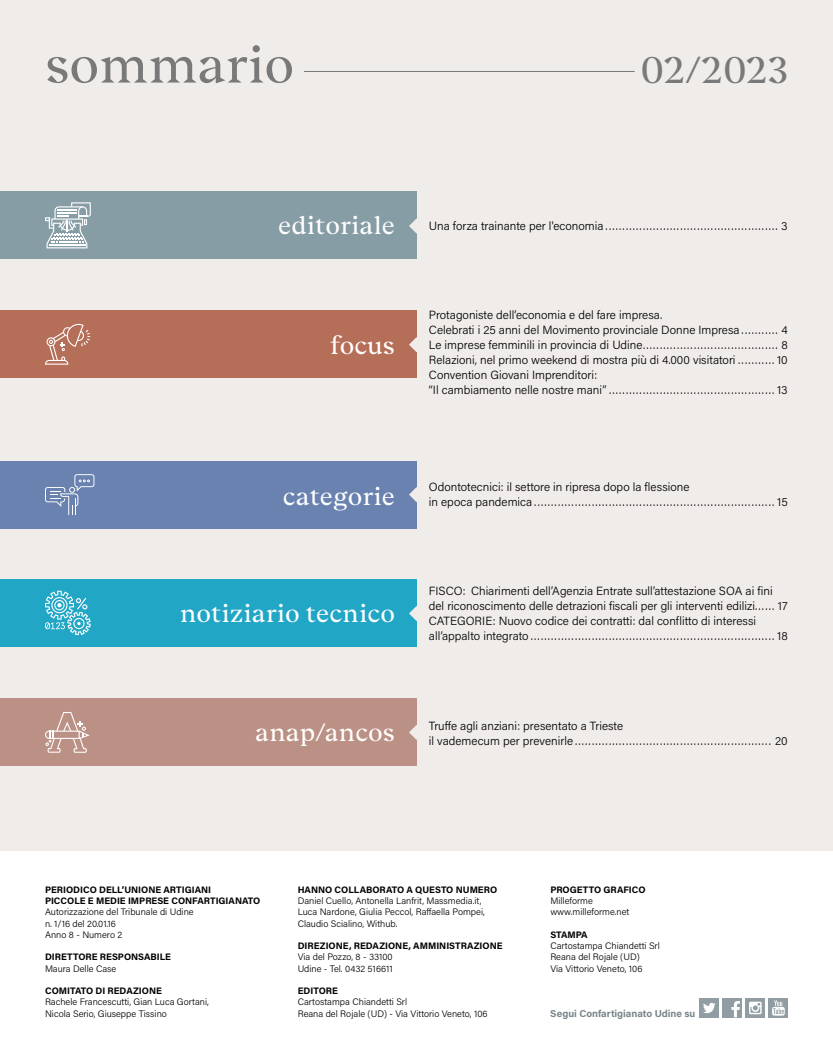
<style>
.page{position:relative;width:833px;height:1053px;background:#fff}
.page>*{position:absolute;margin:0;border:0;box-sizing:border-box;transform-origin:0 0}
.t1{font:51.25px "Beirut Display";letter-spacing:-.01em;color:#797979}
.t2{font:37.5px "Beirut Display";letter-spacing:-.005em;color:#797979}
.t3{font:25px "Beirut Display";color:#fff}
.t4{font:11.88px/15px "Acumin Variable Concept";color:#000}
.t5{font:10px "Acumin Variable Concept";color:#79858a}
.t6{font:9.38px/11.2px "Acumin Variable Concept";color:#000}
</style>
<div class="page">
<div style="left:0;top:0;width:833px;height:850px;background:#f0ecea"></div>
<svg style="left:769px;top:998px;width:19px;height:19px"></svg>
<svg style="left:772px;top:1000px;width:12px;height:15px"></svg>
<svg style="left:746px;top:998px;width:19px;height:19px"></svg>
<div style="left:723px;top:998px;width:19px;height:19px;background:#909ea4"></div>
<svg style="left:731px;top:1001px;width:9px;height:16px"></svg>
<div style="left:699px;top:998px;width:20px;height:19px;background:#909ea4"></div>
<svg style="left:703px;top:1002px;width:12px;height:11px"></svg>
<hr style="left:304px;top:71px;width:330px;height:1px;background:#797979">
<div style="left:0;top:192px;width:416px;height:67px;background:#879da5"></div>
<svg style="left:45px;top:202px;width:46px;height:46px"></svg>
<svg style="left:409px;top:218px;width:8px;height:15px"></svg>
<div style="left:0;top:310px;width:416px;height:68px;background:#b56e57"></div>
<svg style="left:45px;top:324px;width:45px;height:40px"></svg>
<svg style="left:409px;top:337px;width:8px;height:15px"></svg>
<div style="left:0;top:698px;width:416px;height:68px;background:#bc9185"></div>
<svg style="left:45px;top:712px;width:45px;height:40px"></svg>
<svg style="left:409px;top:724px;width:8px;height:15px"></svg>
<div style="left:0;top:579px;width:416px;height:68px;background:#22a6c6"></div>
<svg style="left:45px;top:590px;width:46px;height:45px"></svg>
<svg style="left:409px;top:606px;width:8px;height:15px"></svg>
<div style="left:0;top:461px;width:416px;height:67px;background:#6982b0"></div>
<svg style="left:409px;top:487px;width:8px;height:15px"></svg>
<svg style="left:45px;top:474px;width:49px;height:41px"></svg>
<h1 class="t1" style="left:45px;top:26px;width:251px">sommario</h1>
<h2 class="t2" style="left:640px;top:41px;width:150px">02/2023</h2>
<h3 class="t3" style="left:278px;top:206px;width:118px">editoriale</h3>
<p class="t4" style="left:429px;top:218px;width:360px">Una forza trainante per l'economia................................................... 3</p>
<h3 class="t3" style="left:330px;top:327px;width:66px">focus</h3>
<p class="t4" style="left:429px;top:307px;width:360px">Protagoniste dell’economia e del fare impresa.<br>Celebrati i 25 anni del Movimento provinciale Donne Impresa ........... 4<br>Le imprese femminili in provincia di Udine........................................ 8<br>Relazioni, nel primo weekend di mostra più di 4.000 visitatori ........... 10<br>Convention Giovani Imprenditori:<br>“Il cambiamento nelle nostre mani” ................................................. 13</p>
<h3 class="t3" style="left:283px;top:477px;width:114px">categorie</h3>
<p class="t4" style="left:429px;top:479px;width:360px">Odontotecnici: il settore in ripresa dopo la flessione<br>in epoca pandemica....................................................................... 15</p>
<h3 class="t3" style="left:180px;top:594px;width:217px">notiziario tecnico</h3>
<p class="t4" style="left:429px;top:583px;width:360px">FISCO: Chiarimenti dell’Agenzia Entrate sull’attestazione SOA ai fini del riconoscimento delle detrazioni fiscali per gli interventi edilizi...... 17.<br>CATEGORIE: Nuovo codice dei contratti: dal conflitto di interessi all’appalto integrato........................................................................ 18</p>
<h3 class="t3" style="left:255px;top:713px;width:141px">anap/ancos</h3>
<p class="t4" style="left:429px;top:718px;width:360px">Truffe agli anziani: presentato a Trieste<br>il vademecum per prevenirle.......................................................... 20</p>
<p class="t6" style="left:45px;top:883px;width:217px">PERIODICO DELL’UNIONE ARTIGIANI<br>PICCOLE E MEDIE IMPRESE CONFARTIGIANATO<br>Autorizzazione del Tribunale di Udine<br>n. 1/16 del 20.01.16<br>Anno 8 - Numero 2</p>
<p class="t6" style="left:45px;top:951px;width:128px">DIRETTORE RESPONSABILE<br>Maura Delle Case</p>
<p class="t6" style="left:45px;top:984px;width:165px">COMITATO DI REDAZIONE<br>Rachele Francescutti, Gian Luca Gortani,<br>Nicola Serio, Giuseppe Tissino</p>
<p class="t6" style="left:298px;top:883px;width:201px">HANNO COLLABORATO A QUESTO NUMERO Daniel Cuello, Antonella Lanfrit, Massmedia.it, Luca Nardone, Giulia Peccol, Raffaella Pompei, Claudio Scialino, Withub.</p>
<p class="t6" style="left:298px;top:939px;width:206px">DIREZIONE, REDAZIONE, AMMINISTRAZIONE<br>Via del Pozzo, 8 - 33100<br>Udine - Tel. 0432 516611</p>
<p class="t6" style="left:298px;top:984px;width:191px">EDITORE<br>Cartostampa Chiandetti Srl<br>Reana del Rojale (UD) - Via Vittorio Veneto, 106</p>
<p class="t6" style="left:550px;top:883px;width:97px">PROGETTO GRAFICO<br>Milleforme www.milleforme.net</p>
<p class="t6" style="left:550px;top:928px;width:111px">STAMPA<br>Cartostampa Chiandetti Srl<br>Reana del Rojale (UD)<br>Via Vittorio Veneto, 106</p>
<p class="t5" style="left:550px;top:1006px;width:146px">Segui Confartigianato Udine su</p>
</div>
